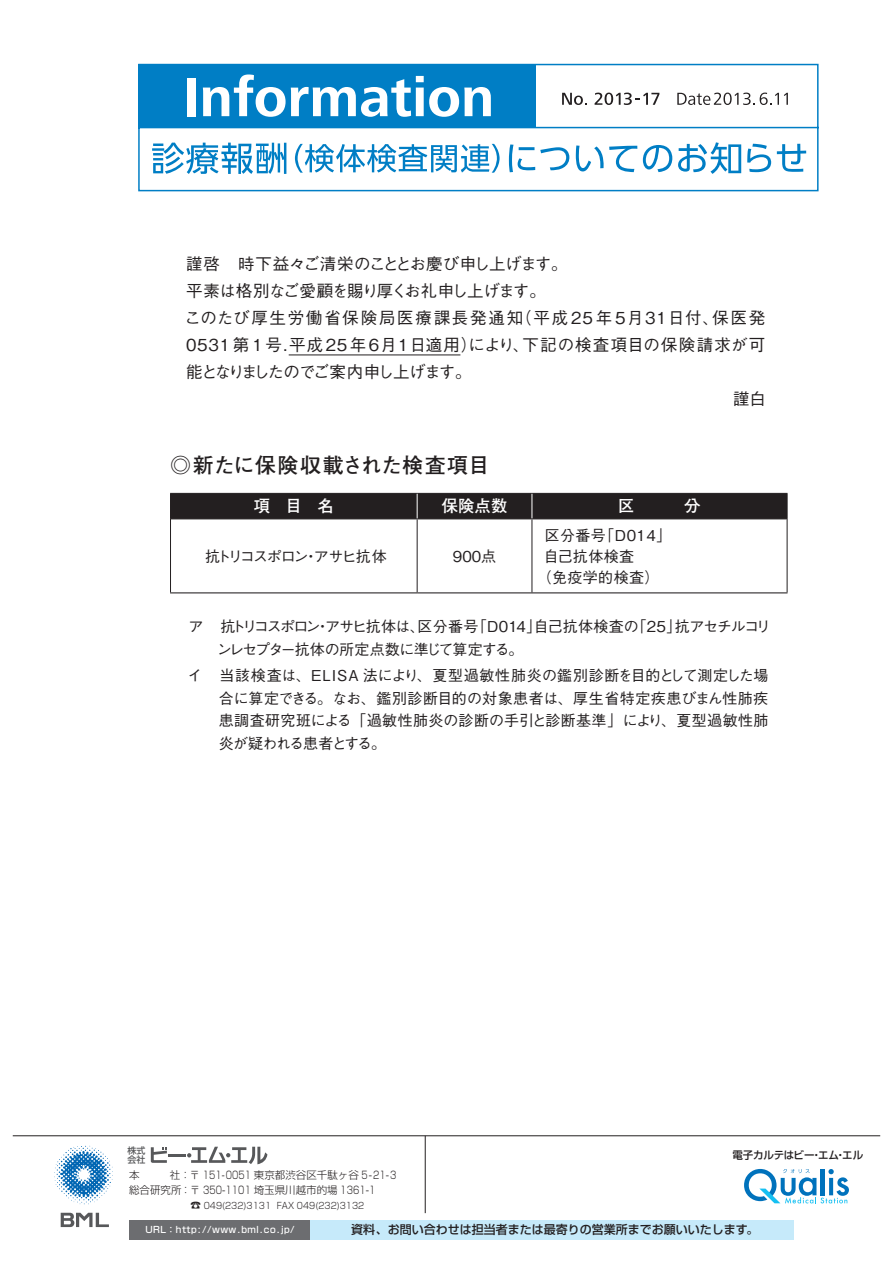
<style>
.page{position:relative;width:893px;height:1263px;background:#fff}
.page>*{position:absolute;margin:0;border:0;box-sizing:border-box;transform-origin:0 0}
.t1{font:700 21px "Futo Go B101 Pro";letter-spacing:.005em;color:#231f20}
.t2{font:500 16.5px "Gothic BBB Pro";letter-spacing:.065em;color:#231f20}
.t3{font:500 16.5px "Gothic BBB Pro";letter-spacing:.105em;color:#231f20}
.t4{font:500 16.5px "Gothic BBB Pro";letter-spacing:-.025em;color:#231f20}
.t5{font:500 16.5px "Gothic BBB Pro";letter-spacing:-.035em;color:#231f20}
.t6{font:500 16.5px "Gothic BBB Pro";letter-spacing:-.09em;color:#231f20}
.t7{font:700 16.5px "Futo Go B101 Pro";color:#fff}
.t8{font:500 16.5px "Gothic BBB Pro";letter-spacing:.03em;color:#231f20}
.t9{font:500 15px/22.5px "Gothic BBB Pro";letter-spacing:-.005em;color:#231f20;text-align:justify}
.t10{font:500 15px/22.5px "Gothic BBB Pro";letter-spacing:-.06em;color:#231f20}
.t11{font:500 15px "Gothic BBB Pro";letter-spacing:-.105em;color:#231f20}
.t12{font:500 15px "Gothic BBB Pro";letter-spacing:.025em;color:#231f20}
.t13{font:500 12px "Shin Go";color:#231f20}
.t14{font:300 10.5px/15px "Shin Go";color:#231f20}
.t15{font:500 10.5px "Shin Go Pro";letter-spacing:-.025em;color:#231f20}
.t16{font:300 9px "Shin Go";color:#231f20;scale:.9 1}
.t17{font:500 9px "Shin Go";letter-spacing:.05em;color:#fff}
.t18{font:500 9px/9.4px "Shin Go";color:#57585a}
.s1{font-size:10.5px}
</style>
<div class="page">
<hr style="left:289px;top:355px;width:171px;height:1px;background:#231f20">
<hr style="left:170px;top:592px;width:247px;height:1px;background:#231f20">
<hr style="left:417px;top:592px;width:115px;height:1px;background:#231f20">
<hr style="left:532px;top:592px;width:255px;height:1px;background:#231f20">
<hr style="left:170px;top:519px;width:1px;height:73px;background:#231f20">
<hr style="left:787px;top:519px;width:1px;height:73px;background:#231f20">
<div style="left:170px;top:493px;width:618px;height:26px;background:#231f20"></div>
<hr style="left:417px;top:519px;width:1px;height:73px;background:#231f20">
<hr style="left:532px;top:519px;width:1px;height:73px;background:#231f20">
<svg style="left:138px;top:64px;width:681px;height:127px"></svg>
<div style="left:138px;top:64px;width:398px;height:64px;background:#007ec5"></div>
<div style="left:187px;top:78px;width:8px;height:38px;background:#fff"></div>
<svg style="left:203px;top:74px;width:288px;height:43px"></svg>
<hr style="left:425px;top:1136px;width:1px;height:77px;background:#231f20">
<hr style="left:13px;top:1135px;width:867px;height:1px;background:#231f20">
<svg style="left:151px;top:1147px;width:16px;height:16px"></svg>
<hr style="left:168px;top:1154px;width:17px;height:3px;background:#57585a">
<svg style="left:187px;top:1147px;width:80px;height:17px"></svg>
<div style="left:310px;top:1220px;width:484px;height:19px;background:#c6eafa"></div>
<div style="left:130px;top:1220px;width:180px;height:19px;background:#6c6d70"></div>
<svg style="left:744px;top:1169px;width:105px;height:34px"></svg>
<svg style="left:54px;top:1146px;width:59px;height:58px"></svg>
<svg style="left:61px;top:1213px;width:48px;height:14px"></svg>
<p class="t4" style="left:186px;top:250px;width:383px">謹啓　時下益々ご清栄のこととお慶び申し上げます。</p>
<p class="t5" style="left:186px;top:277px;width:361px">平素は格別なご愛顧を賜り厚くお礼申し上げます。</p>
<p class="t3" style="left:184px;top:304px;width:583px">このたび厚生労働省保険局医療課長発通知（平成25年5月31日付、保医発</p>
<p class="t2" style="left:186px;top:331px;width:581px">0531第1号．平成25年6月1日適用）により、下記の検査項目の保険請求が可</p>
<p class="t6" style="left:186px;top:358px;width:287px">能となりましたのでご案内申し上げます。</p>
<p class="t8" style="left:733px;top:385px;width:34px">謹白</p>
<h1 class="t1" style="left:170px;top:449px;width:321px">◎新たに保険収載された検査項目</h1>
<p class="t7" style="left:254px;top:493px;width:82px">項　目　名</p>
<p class="t7" style="left:442px;top:493px;width:67px">保険点数</p>
<p class="t11" style="left:205px;top:544px;width:183px">抗トリコスポロン・アサヒ抗体</p>
<p class="t9" style="left:453px;top:543px;width:45px">900点</p>
<p class="t12" style="left:545px;top:523px;width:128px">区分番号「D014」</p>
<p class="t9" style="left:544px;top:543px;width:92px">自己抗体検査</p>
<p class="t9" style="left:537px;top:564px;width:124px">（免疫学的検査）</p>
<p class="t10" style="left:217px;top:613px;width:555px;text-indent:-29px">ア 抗トリコスポロン・アサヒ抗体は、区分番号「D014」自己抗体検査の「25」抗アセチルコリンレセプター抗体の所定点数に準じて算定する。</p>
<p class="t9" style="left:219px;top:663px;width:551px;text-indent:-31px">イ 当該検査は、ELISA 法により、夏型過敏性肺炎の鑑別診断を目的として測定した場合に算定できる。なお、鑑別診断目的の対象患者は、厚生省特定疾患びまん性肺疾患調査研究班による「過敏性肺炎の診断の手引と診断基準」により、夏型過敏性肺炎が疑われる患者とする。</p>
<p class="t18" style="left:127px;top:1145px;width:19px">株式会社</p>
<p class="t14" style="left:129px;top:1167px;width:269px">本 　　 社：〒 151-0051 東京都渋谷区千駄ヶ谷 5-21-3総合研究所：〒 350-1101 埼玉県川越市的場 1361-1</p>
<p class="t16" style="left:191px;top:1200px;width:195px"><span class="s1">☎</span> 049(232)3131　FAX 049(232)3132</p>
<p class="t17" style="left:145px;top:1224px;width:151px">URL：http: //www.bml.co.jp/</p>
<p class="t13" style="left:351px;top:1222px;width:409px">資料、お問い合わせは担当者または最寄りの営業所までお願いいたします。</p>
<p class="t15" style="left:732px;top:1146px;width:132px">電子カルテはビー・エム・エル</p>
</div>
